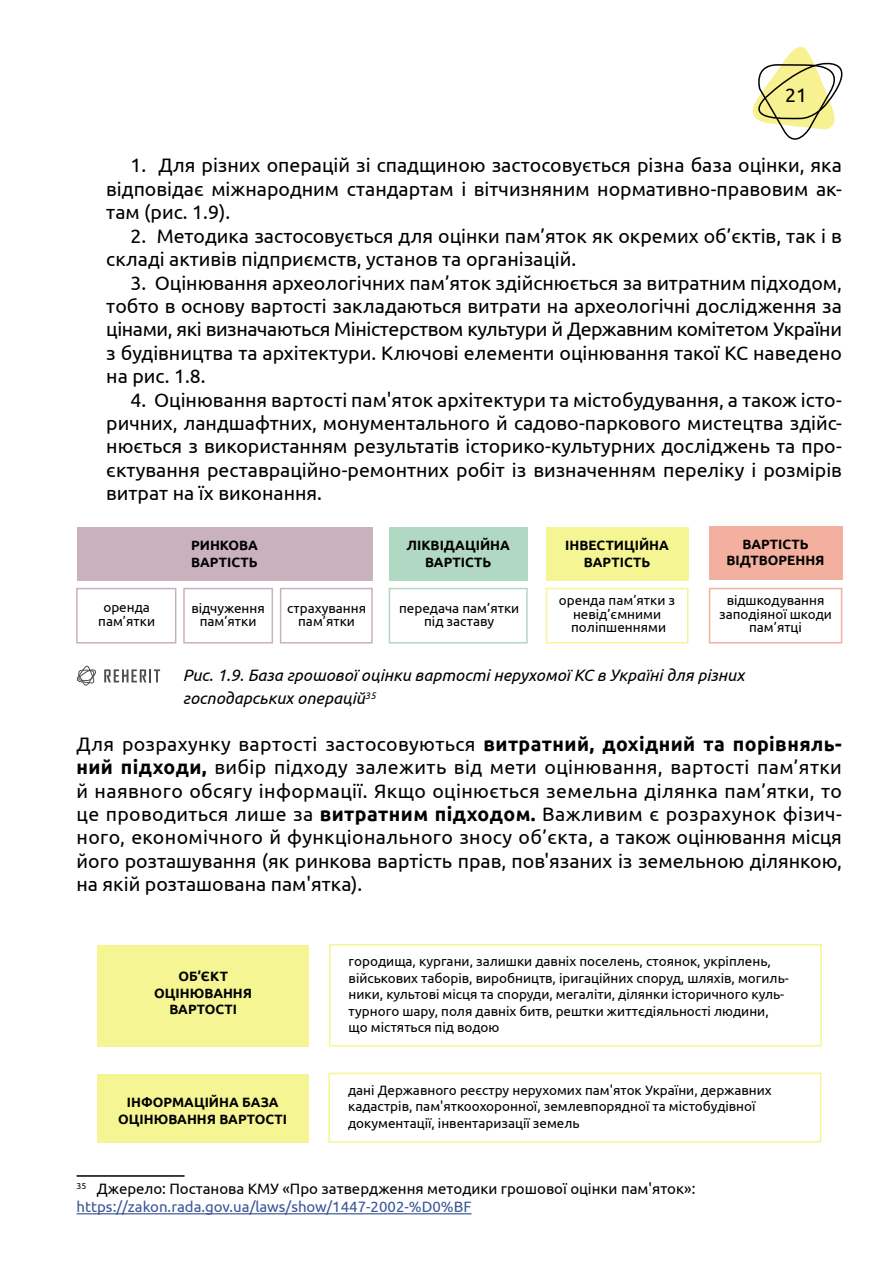
<style>
.page{position:relative;width:893px;height:1263px;background:#fff}
.page>*{position:absolute;margin:0;border:0;box-sizing:border-box;transform-origin:0 0}
.t1{font:19.5px/23.4px "Ubuntu";color:#000;text-align:justify}
.t2{font:italic 16.5px/23.4px "Ubuntu";color:#000}
.t3{font:15px/18px "Ubuntu";color:#000}
.t4{font:13.5px/13.5px "Ubuntu";color:#000;text-align:center}
.t5{font:700 13.5px/16.5px "Ubuntu";color:#000;text-align:center}
.s1{font-weight:700}
.s2{color:#3b5696}
</style>
<div class="page">
<svg style="left:752px;top:46px;width:91px;height:94px"></svg>
<hr style="left:77px;top:1175px;width:108px;height:2px;background:#000">
<hr style="left:77px;top:1213px;width:395px;height:1px;background:#3b5696">
<div style="left:98px;top:945px;width:211px;height:101px;background:#f6f594"></div>
<div style="left:329px;top:944px;width:493px;height:102px;border:2px solid #f6f594"></div>
<div style="left:77px;top:527px;width:296px;height:53px;background:#c9b1bd"></div>
<div style="left:389px;top:527px;width:139px;height:53px;background:#b1d8c2"></div>
<div style="left:546px;top:527px;width:142px;height:53px;background:#f6f594"></div>
<div style="left:709px;top:526px;width:133px;height:53px;background:#f4b09e"></div>
<div style="left:76px;top:588px;width:100px;height:55px;border:2px solid #c9b1bd"></div>
<div style="left:389px;top:588px;width:139px;height:55px;border:2px solid #b1d8c2"></div>
<div style="left:183px;top:588px;width:90px;height:55px;border:2px solid #c9b1bd"></div>
<div style="left:546px;top:588px;width:142px;height:55px;border:2px solid #f6f594"></div>
<div style="left:280px;top:588px;width:93px;height:55px;border:2px solid #c9b1bd"></div>
<div style="left:709px;top:588px;width:133px;height:55px;border:2px solid #f4b09e"></div>
<svg style="left:76px;top:665px;width:84px;height:21px"></svg>
<div style="left:97px;top:1074px;width:211px;height:69px;background:#f6f594"></div>
<div style="left:328px;top:1073px;width:493px;height:70px;border:2px solid #f6f594"></div>
<p class="t1" style="left:785px;top:83px;width:23px">21</p>
<p class="t1" style="left:106px;top:153px;width:737px;text-indent:24px">1. Для різних операцій зі спадщиною застосовується різна база оцінки, яка відповідає міжнародним стандартам і вітчизняним нормативно-правовим ак&shy;там (рис. 1.9).</p>
<p class="t1" style="left:106px;top:223px;width:737px;text-indent:24px">2. Методика застосовується для оцінки пам’яток як окремих об’єктів, так і в складі активів підприємств, установ та організацій.</p>
<p class="t1" style="left:106px;top:270px;width:737px;text-indent:24px">3. Оцінювання археологічних пам’яток здійснюється за витратним підходом, тобто в основу вартості закладаються витрати на археологічні дослідження за цінами, які визначаються Міністерством культури й Державним комітетом України з будівництва та архітектури. Ключові елементи оцінювання такої КС наведено на рис. 1.8.</p>
<p class="t1" style="left:106px;top:387px;width:737px;text-indent:24px">4. Оцінювання вартості пам'яток архітектури та містобудування, а також істо&shy;ричних, ландшафтних, монументального й садово-паркового мистецтва здійс&shy;нюється з використанням результатів історико-культурних досліджень та про&shy;єктування реставраційно-ремонтних робіт із визначенням переліку і розмірів витрат на їх виконання.</p>
<p class="t5" style="left:191px;top:537px;width:68px;text-align:left">РИНКОВА<br>ВАРТІСТЬ</p>
<p class="t5" style="left:406px;top:537px;width:105px">ЛІКВІДАЦІЙНА<br>ВАРТІСТЬ</p>
<p class="t5" style="left:565px;top:537px;width:105px">ІНВЕСТИЦІЙНА<br>ВАРТІСТЬ</p>
<p class="t5" style="left:726px;top:536px;width:100px">ВАРТІСТЬ<br>ВІДТВОРЕННЯ</p>
<p class="t4" style="left:191px;top:601px;width:75px">відчуження пам’ятки</p>
<p class="t4" style="left:559px;top:593px;width:118px">оренда пам’ятки з невід’ємними поліпшеннями</p>
<p class="t4" style="left:287px;top:601px;width:81px">страхування пам’ятки</p>
<p class="t4" style="left:719px;top:593px;width:114px">відшкодування заподіяної шкоди пам’ятці</p>
<p class="t4" style="left:98px;top:600px;width:58px">оренда пам’ятки</p>
<p class="t4" style="left:399px;top:601px;width:122px">передача пам’ятки під заставу</p>
<p class="t2" style="left:183px;top:662px;width:563px">Рис. 1.9. База грошової оцінки вартості нерухомої КС в Україні для різних господарських операцій<sup>35</sup></p>
<p class="t1" style="left:77px;top:731px;width:767px">Для розрахунку вартості застосовуються <span class="s1">витратний, дохідний та порівняль&shy;ний підходи,</span> вибір підходу залежить від мети оцінювання, вартості пам’ятки й наявного обсягу інформації. Якщо оцінюється земельна ділянка пам’ятки, то це проводиться лише за <span class="s1">витратним підходом.</span> Важливим є розрахунок фізич&shy;ного, економічного й функціонального зносу об’єкта, а також оцінювання місця його розташування (як ринкова вартість прав, пов'язаних із земельною ділянкою, на якій розташована пам'ятка).</p>
<p class="t5" style="left:154px;top:968px;width:99px">ОБ’ЄКТ<br>ОЦІНЮВАННЯ<br>ВАРТОСТІ</p>
<p class="t4" style="left:349px;top:953px;width:442px;line-height:16.5px;text-align:left">городища, кургани, залишки давніх поселень, стоянок, укріплень, військових таборів, виробництв, іригаційних споруд, шляхів, могиль&shy;ники, культові місця та споруди, мегаліти, ділянки історичного куль&shy;турного шару, поля давніх битв, рештки життєдіяльності людини, що містяться під водою</p>
<p class="t5" style="left:118px;top:1094px;width:170px">ІНФОРМАЦІЙНА БАЗА<br>ОЦІНЮВАННЯ ВАРТОСТІ</p>
<p class="t4" style="left:348px;top:1081px;width:425px;line-height:16.5px;text-align:left">дані Державного реєстру нерухомих пам'яток України, державних кадастрів, пам'яткоохоронної, землевпорядної та містобудівної документації, інвентаризації земель</p>
<p class="t3" style="left:77px;top:1179px;width:620px"><sup>35</sup> Джерело: Постанова КМУ «Про затвердження методики грошової оцінки пам'яток»: <span class="s2">https://zakon.rada.gov.ua/laws/show/1447-2002-%D0%BF</span></p>
</div>
